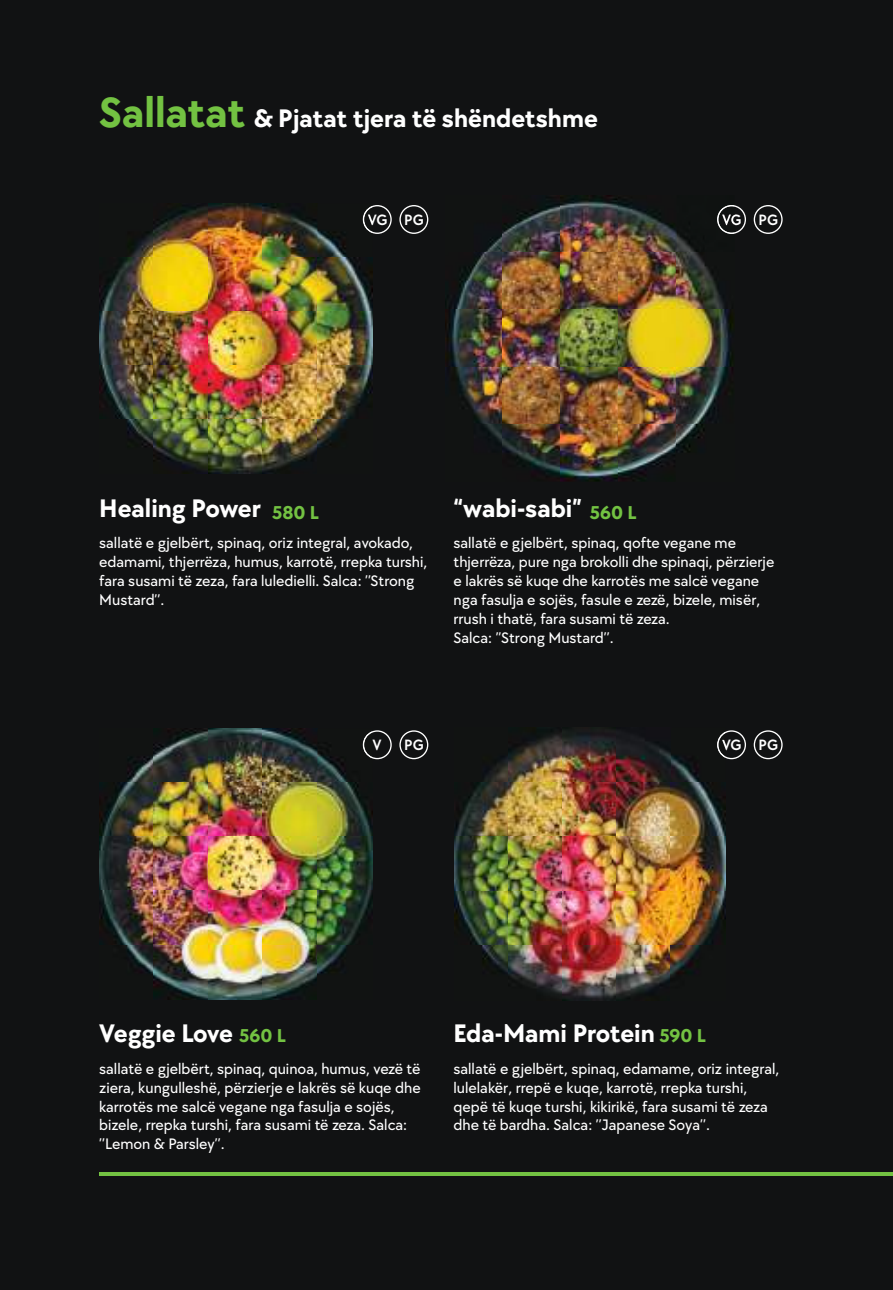
<style>
.page{position:relative;width:893px;height:1290px;background:#111213}
.page>*{position:absolute;margin:0;border:0;box-sizing:border-box;transform-origin:0 0}
.t1{font:700 26.25px "TT Chocolates";color:#fff}
.t2{font:500 15.75px/18.9px "TT Chocolates";color:#fff}
.t3{font:600 15.4px "TT Chocolates";color:#fff}
.s1{font-size:43.75px;color:#73c242}
.s2{font-size:19.25px;color:#73c242}
</style>
<div class="page">
<hr style="left:99px;top:1172px;width:794px;height:3px;background:#73c242">
<svg style="left:399px;top:205px;width:29px;height:29px"></svg>
<svg style="left:754px;top:205px;width:29px;height:29px"></svg>
<svg style="left:754px;top:730px;width:29px;height:29px"></svg>
<svg style="left:372px;top:730px;width:20px;height:29px"></svg>
<svg style="left:399px;top:730px;width:29px;height:29px"></svg>
<img style="left:99px;top:203px;width:273px;height:271px">
<svg style="left:363px;top:205px;width:29px;height:29px"></svg>
<img style="left:363px;top:206px;width:9px;height:27px">
<img style="left:445px;top:195px;width:289px;height:287px">
<svg style="left:735px;top:205px;width:11px;height:29px"></svg>
<img style="left:717px;top:205px;width:18px;height:29px">
<img style="left:99px;top:729px;width:273px;height:270px">
<img style="left:363px;top:731px;width:9px;height:27px">
<img style="left:455px;top:727px;width:270px;height:273px">
<svg style="left:717px;top:730px;width:29px;height:29px"></svg>
<img style="left:717px;top:732px;width:8px;height:26px">
<h1 class="t1" style="left:99px;top:100px;width:500px"><span class="s1">Sallatat</span> &amp; Pjatat tjera të shëndetshme</h1>
<p class="t3" style="left:368px;top:209px;width:58px">VG PG</p>
<p class="t3" style="left:722px;top:209px;width:58px">VG PG</p>
<h1 class="t1" style="left:99px;top:489px;width:221px">Healing Power <span class="s2">580 L</span></h1>
<p class="t2" style="left:99px;top:533px;width:330px">sallatë e gjelbërt, spinaq, oriz integral, avokado, edamami, thjerrëza, humus, karrotë, rrepka turshi, fara susami të zeza, fara luledielli. Salca: ’’Strong Mustard’’.</p>
<h1 class="t1" style="left:453px;top:489px;width:185px">“wabi-sabi” <span class="s2">560 L</span></h1>
<p class="t2" style="left:453px;top:533px;width:322px">sallatë e gjelbërt, spinaq, qofte vegane me thjerrëza, pure nga brokolli dhe spinaqi, përzierje e lakrës së kuqe dhe karrotës me salcë vegane nga fasulja e sojës, fasule e zezë, bizele, misër, rrush i thatë, fara susami të zeza.<br>Salca: ’’Strong Mustard’’.</p>
<p class="t3" style="left:372px;top:734px;width:11px">V</p>
<p class="t3" style="left:404px;top:734px;width:21px">PG</p>
<p class="t3" style="left:722px;top:734px;width:21px">VG</p>
<p class="t3" style="left:759px;top:734px;width:21px">PG</p>
<h1 class="t1" style="left:99px;top:1014px;width:188px">Veggie Love <span class="s2">560 L</span></h1>
<p class="t2" style="left:99px;top:1058px;width:323px">sallatë e gjelbërt, spinaq, quinoa, humus, vezë të ziera, kungulleshë, përzierje e lakrës së kuqe dhe karrotës me salcë vegane nga fasulja e sojës, bizele, rrepka turshi, fara susami të zeza. Salca: ’’Lemon &amp; Parsley’’.</p>
<h1 class="t1" style="left:453px;top:1014px;width:254px">Eda-Mami Protein <span class="s2">590 L</span></h1>
<p class="t2" style="left:453px;top:1058px;width:327px">sallatë e gjelbërt, spinaq, edamame, oriz integral, lulelakër, rrepë e kuqe, karrotë, rrepka turshi, qepë të kuqe turshi, kikirikë, fara susami të zeza dhe të bardha. Salca: ’’Japanese Soya’’.</p>
</div>
